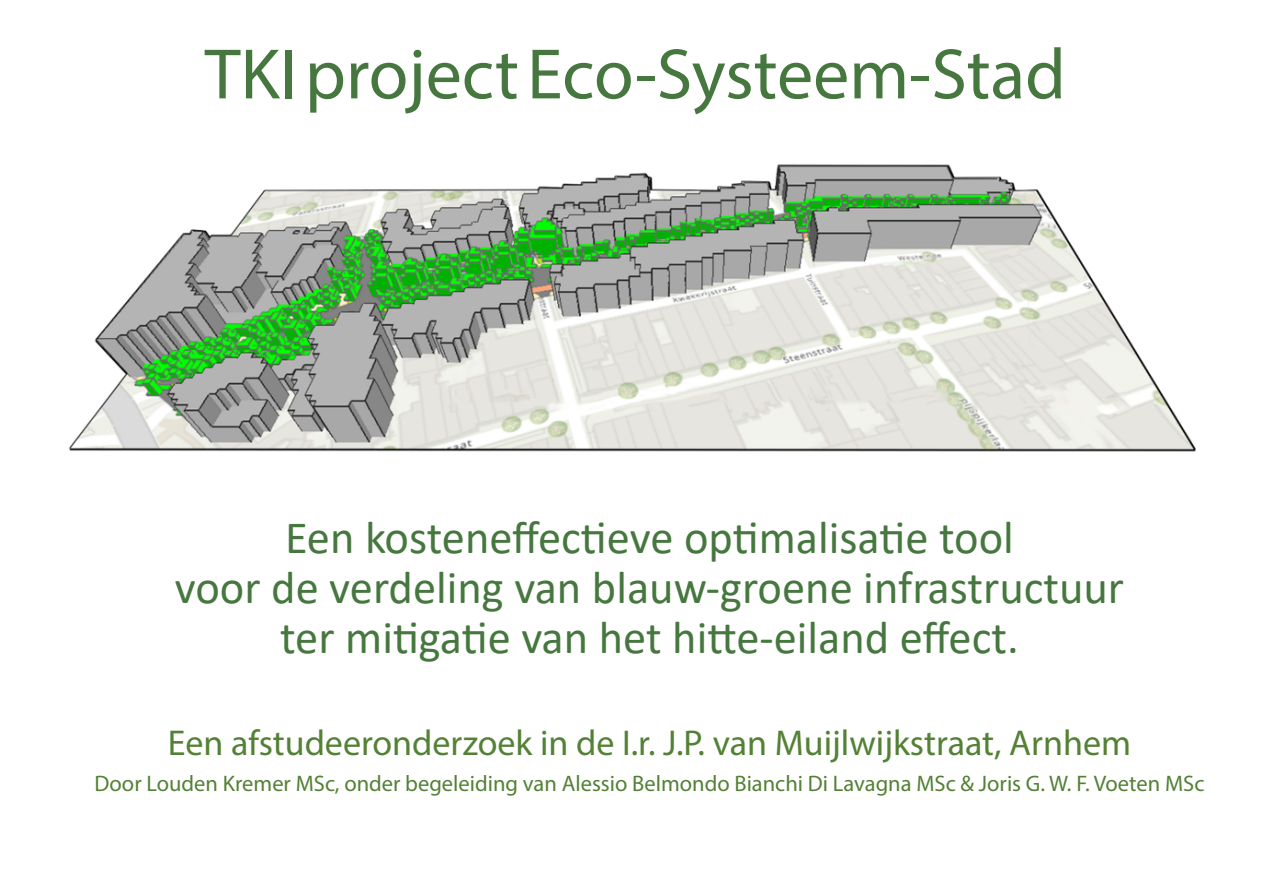
<style>
.page{position:relative;width:1263px;height:893px;background:#fff}
.page>*{position:absolute;margin:0;border:0;box-sizing:border-box;transform-origin:0 0}
.t1{font:72px "Myriad Pro";color:#46773f}
.t2{font:46.5px/50.1px "Calibri";color:#46773f;text-align:center}
.t3{font:36px "Myriad Pro";color:#538135}
.t4{font:22.5px "Myriad Pro";color:#538135}
</style>
<div class="page">
<img style="left:69px;top:164px;width:1127px;height:288px">
<h1 class="t1" style="left:205px;top:30px;width:863px">TKI project Eco-Systeem-Stad</h1>
<p class="t2" style="left:175px;top:511px;width:951px">Een kosteneffectieve optimalisatie tool<br>voor de verdeling van blauw-groene infrastructuur ter mitigatie van het hitte-eiland effect.</p>
<p class="t3" style="left:168px;top:720px;width:965px">Een afstudeeronderzoek in de I.r. J.P. van Muijlwijkstraat, Arnhem</p>
<p class="t4" style="left:95px;top:770px;width:1111px">Door Louden Kremer MSc, onder begeleiding van Alessio Belmondo Bianchi Di Lavagna MSc &amp; Joris G. W. F. Voeten MSc</p>
</div>
